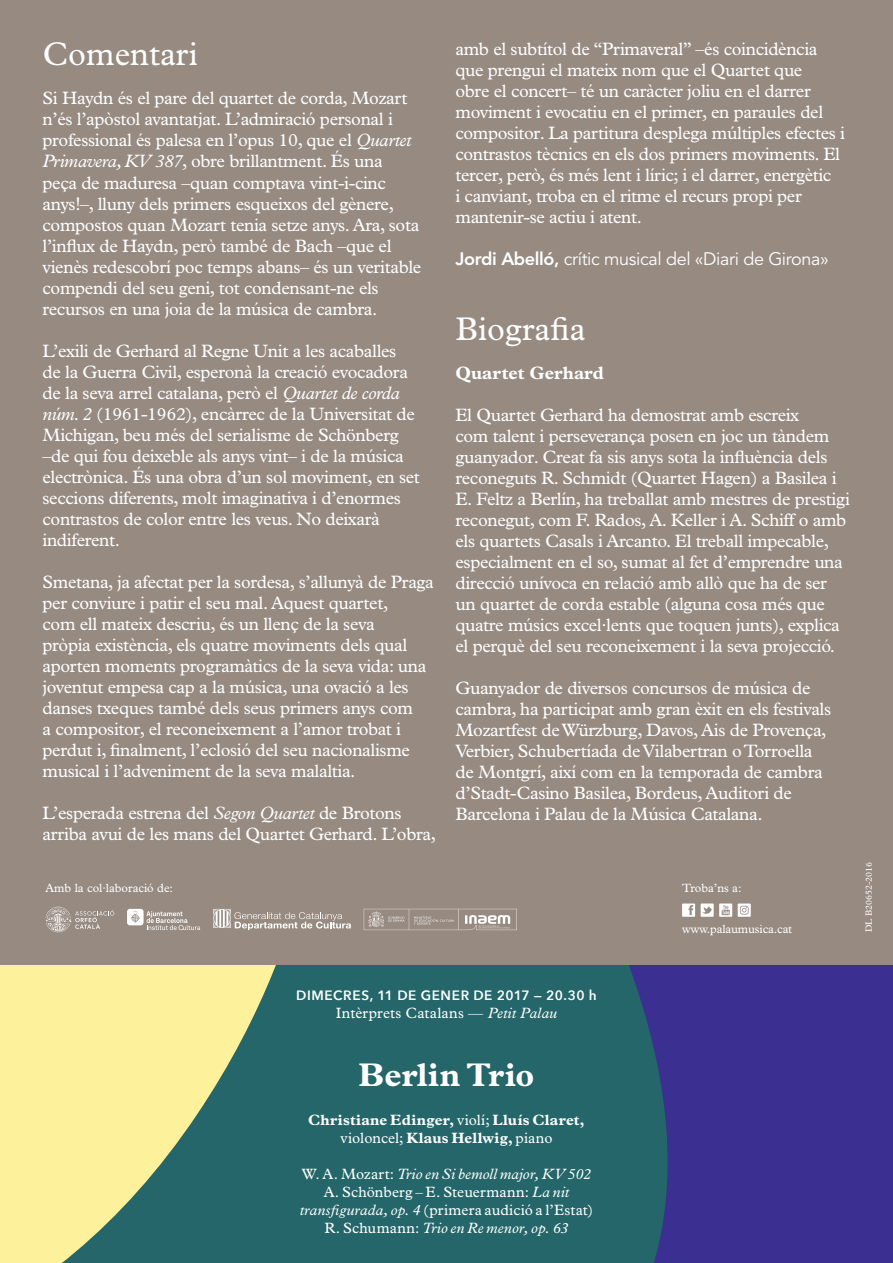
<style>
.page{position:relative;width:893px;height:1263px;background:#968a81}
.page>*{position:absolute;margin:0;border:0;box-sizing:border-box;transform-origin:0 0}
.t1{font:33px "Plantin Std";color:#fff}
.t2{font:700 33px "Plantin Std";letter-spacing:.005em;color:#fff}
.t3{font:18px/21px "Plantin Std";letter-spacing:-.02em;color:#fff}
.t4{font:18px "Avenir LT Std";letter-spacing:-.02em;color:#fff}
.t5{font:700 18px "Plantin Std";color:#fff}
.t6{font:15px/18px "Plantin Std";letter-spacing:.01em;color:#fff;text-align:center}
.t7{font:700 15px/18px "Plantin Std";letter-spacing:.02em;color:#fff;text-align:center}
.t8{font:600 13.5px "Avenir Next";letter-spacing:.045em;color:#fff}
.t9{font:12px "Plantin Std";color:#fff}
.t10{font:9px "Plantin Std";color:#fff}
.s1{font-style:italic}
.s2{font-weight:800}
.s3{font-weight:400}
</style>
<div class="page">
<div style="left:127px;top:909px;width:17px;height:16px;background:#fff;border-radius:3px"></div>
<svg style="left:130px;top:911px;width:10px;height:12px"></svg>
<svg style="left:146px;top:911px;width:54px;height:19px"></svg>
<svg style="left:213px;top:909px;width:138px;height:21px"></svg>
<svg style="left:46px;top:907px;width:68px;height:25px"></svg>
<svg style="left:364px;top:909px;width:153px;height:21px"></svg>
<svg style="left:682px;top:903px;width:13px;height:14px"></svg>
<svg style="left:738px;top:903px;width:13px;height:14px"></svg>
<svg style="left:701px;top:903px;width:31px;height:14px"></svg>
<div style="left:0;top:965px;width:893px;height:298px;background:#3b3092"></div>
<svg style="left:516px;top:965px;width:152px;height:298px;background:#25626b"></svg>
<svg style="left:0;top:965px;width:516px;height:298px;background:#73987b"></svg>
<h1 class="t1" style="left:43px;top:35px;width:157px">Comentari</h1>
<p class="t3" style="left:43px;top:88px;width:380px">Si Haydn és el pare del quartet de corda, Mozart n’és l’apòstol avantatjat. L’admiració personal i professional és palesa en l’opus 10, que el <span class="s1">Quartet Primavera, KV 387</span>, obre brillantment. És una peça de maduresa –quan comptava vint-i-cinc anys!–, lluny dels primers esqueixos del gènere, compostos quan Mozart tenia setze anys. Ara, sota l’influx de Haydn, però també de Bach –que el vienès redescobrí poc temps abans– és un veritable compendi del seu geni, tot condensant-ne els recursos en una joia de la música de cambra.</p>
<p class="t3" style="left:43px;top:340px;width:379px">L’exili de Gerhard al Regne Unit a les acaballes<br>de la Guerra Civil, esperonà la creació evocadora de la seva arrel catalana, però el <span class="s1">Quartet de corda núm. 2</span> (1961-1962), encàrrec de la Universitat de Michigan, beu més del serialisme de Schönberg –de qui fou deixeble als anys vint– i de la música electrònica. És una obra d’un sol moviment, en set seccions diferents, molt imaginativa i d’enormes contrastos de color entre les veus. No deixarà indiferent.</p>
<p class="t3" style="left:43px;top:571px;width:393px">Smetana, ja afectat per la sordesa, s’allunyà de Praga per conviure i patir el seu mal. Aquest quartet,<br>com ell mateix descriu, és un llenç de la seva<br>pròpia existència, els quatre moviments dels qual aporten moments programàtics de la seva vida: una joventut empesa cap a la música, una ovació a les danses txeques també dels seus primers anys com<br>a compositor, el reconeixement a l’amor trobat i perdut i, finalment, l’eclosió del seu nacionalisme musical i l’adveniment de la seva malaltia.</p>
<p class="t3" style="left:43px;top:802px;width:395px">L’esperada estrena del <span class="s1">Segon Quartet</span> de Brotons arriba avui de les mans del Quartet Gerhard. L’obra,</p>
<p class="t3" style="left:455px;top:39px;width:391px">amb el subtítol de “Primaveral” –és coincidència que prengui el mateix nom que el Quartet que<br>obre el concert– té un caràcter joliu en el darrer moviment i evocatiu en el primer, en paraules del compositor. La partitura desplega múltiples efectes i contrastos tècnics en els dos primers moviments. El tercer, però, és més lent i líric; i el darrer, energètic<br>i canviant, troba en el ritme el recurs propi per mantenir-se actiu i atent.</p>
<p class="t4" style="left:455px;top:249px;width:375px"><span class="s2">Jordi Abelló,</span> crític musical del «Diari de Girona»</p>
<h1 class="t1" style="left:455px;top:310px;width:132px">Biografia</h1>
<p class="t5" style="left:455px;top:362px;width:150px">Quartet Gerhard</p>
<p class="t3" style="left:455px;top:405px;width:396px">El Quartet Gerhard ha demostrat amb escreix<br>com talent i perseverança posen en joc un tàndem guanyador. Creat fa sis anys sota la influència dels reconeguts R. Schmidt (Quartet Hagen) a Basilea i E. Feltz a Berlín, ha treballat amb mestres de prestigi reconegut, com F. Rados, A. Keller i A. Schiff o amb els quartets Casals i Arcanto. El treball impecable, especialment en el so, sumat al fet d’emprendre una direcció unívoca en relació amb allò que ha de ser un quartet de corda estable (alguna cosa més que quatre músics excel·lents que toquen junts), explica el perquè del seu reconeixement i la seva projecció.</p>
<p class="t3" style="left:455px;top:678px;width:377px">Guanyador de diversos concursos de música de cambra, ha participat amb gran èxit en els festivals Mozartfest de Würzburg, Davos, Ais de Provença, Verbier, Schubertíada de Vilabertran o Torroella de Montgrí, així com en la temporada de cambra d’Stadt-Casino Basilea, Bordeus, Auditori de Barcelona i Palau de la Música Catalana.</p>
<p class="t9" style="left:46px;top:881px;width:129px">Amb la col·laboració de:</p>
<p class="t9" style="left:682px;top:881px;width:61px">Troba’ns a:</p>
<p class="t9" style="left:682px;top:922px;width:112px">www.palaumusica.cat</p>
<p class="t10" style="left:863px;top:932px;width:72px;rotate:-90deg">DL B20652-2016</p>
<p class="t8" style="left:296px;top:984px;width:302px">DIMECRES, 11 DE GENER DE 2017 — 20.30 h</p>
<p class="t6" style="left:336px;top:1004px;width:223px">Intèrprets Catalans — <span class="s1">Petit Palau</span></p>
<h1 class="t2" style="left:359px;top:1055px;width:177px">Berlin Trio</h1>
<p class="t7" style="left:308px;top:1111px;width:278px">Christiane Edinger, <span class="s3">violí;</span> Lluís Claret, <span class="s3">violoncel;</span> Klaus Hellwig, <span class="s3">piano</span></p>
<p class="t6" style="left:300px;top:1165px;width:295px">W. A. Mozart: <span class="s1">Trio en Si bemoll major, KV 502<br></span>A. Schönberg – E. Steuermann: <span class="s1">La nit transfigurada, op. 4</span> (primera audició a l’Estat)<br>R. Schumann: <span class="s1">Trio en Re menor, op. 63</span></p>
</div>
